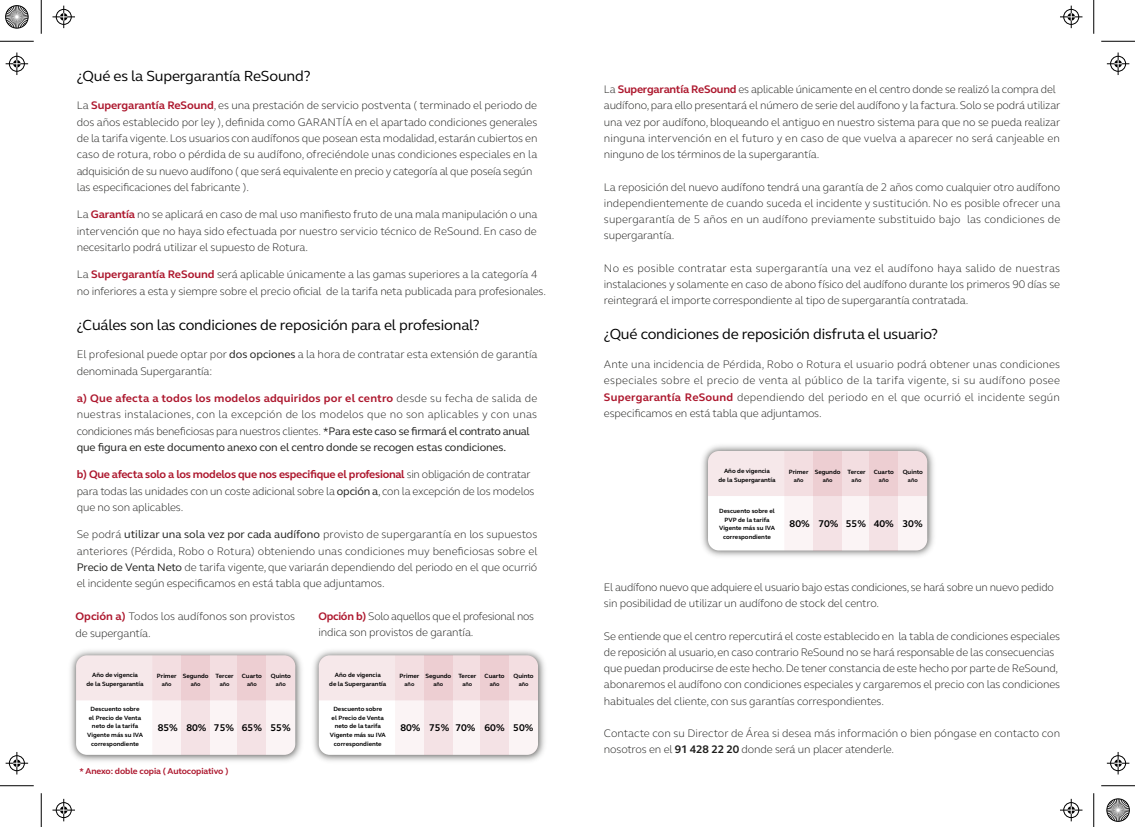
<style>
.page{position:relative;width:1135px;height:827px;background:#fff}
.page>*{position:absolute;margin:0;border:0;box-sizing:border-box;transform-origin:0 0}
.t1{font:15px "GN Elliot";letter-spacing:-.01em;color:#000}
.t2{font:300 11.25px/16.2px "GN Elliot";letter-spacing:-.01em;color:#1d1d1b}
.t3{font:700 10px "GN Elliot";color:#000}
.t4{font:700 8.75px "GN Elliot";letter-spacing:-.01em;color:#ad182e}
.t5{font:700 6.25px/8.8px "GN Elliot";color:#000;text-align:center}
.t6{font:700 5.62px "GN Elliot";color:#000}
.s1{font-weight:700;color:#ad182e}
.s2{font-weight:400}
.s3{font-weight:700}
</style>
<div class="page">
<img style="left:70px;top:650px;width:232px;height:111px">
<svg style="left:76px;top:655px;width:219px;height:100px"></svg>
<div style="left:182px;top:655px;width:28px;height:100px;background:linear-gradient(to right,#f1d9dc,#f1d9dc)"></div>
<div style="left:238px;top:655px;width:28px;height:100px;background:linear-gradient(to right,#f1d9dc,#f1d9dc)"></div>
<img style="left:313px;top:650px;width:232px;height:111px">
<svg style="left:319px;top:655px;width:219px;height:100px"></svg>
<div style="left:424px;top:655px;width:29px;height:100px;background:linear-gradient(to bottom,#eccace,#f6e8ea)"></div>
<div style="left:480px;top:655px;width:29px;height:100px;background:linear-gradient(to bottom,#eccace,#f6e8ea)"></div>
<img style="left:702px;top:445px;width:232px;height:111px">
<svg style="left:708px;top:451px;width:219px;height:99px"></svg>
<div style="left:813px;top:451px;width:29px;height:99px;background:linear-gradient(to bottom,#ebcace,#f6e8eb)"></div>
<div style="left:870px;top:451px;width:28px;height:99px;background:linear-gradient(to right,#f1d9dc,#f1d9dc)"></div>
<hr style="left:0;top:41px;width:34px;height:1px;background:#000">
<hr style="left:1101px;top:41px;width:34px;height:1px;background:#000">
<hr style="left:0;top:785px;width:34px;height:1px;background:#000">
<hr style="left:1101px;top:785px;width:34px;height:1px;background:#000">
<hr style="left:41px;top:0;width:1px;height:34px;background:#000">
<hr style="left:41px;top:793px;width:1px;height:34px;background:#000">
<hr style="left:1093px;top:0;width:1px;height:34px;background:#000">
<hr style="left:1093px;top:793px;width:1px;height:34px;background:#000">
<svg style="left:52px;top:6px;width:23px;height:22px"></svg>
<svg style="left:1060px;top:6px;width:22px;height:22px"></svg>
<svg style="left:52px;top:798px;width:23px;height:23px"></svg>
<svg style="left:1060px;top:798px;width:22px;height:23px"></svg>
<svg style="left:6px;top:52px;width:22px;height:23px"></svg>
<svg style="left:6px;top:752px;width:22px;height:22px"></svg>
<svg style="left:1107px;top:52px;width:22px;height:23px"></svg>
<svg style="left:1107px;top:752px;width:22px;height:22px"></svg>
<svg style="left:5px;top:5px;width:24px;height:24px"></svg>
<svg style="left:1106px;top:798px;width:24px;height:24px"></svg>
<h1 class="t1" style="left:77px;top:66px;width:235px">¿Qué es la Supergarantía ReSound?</h1>
<p class="t2" style="left:77px;top:97px;width:462px">La <span class="s1">Supergarantía ReSound</span>, es una prestación de servicio postventa ( terminado el periodo de dos años establecido por ley ), definida como GARANTÍA en el apartado condiciones generales de la tarifa vigente. Los usuarios con audífonos que posean esta modalidad, estarán cubiertos en caso de rotura, robo o pérdida de su audífono, ofreciéndole unas condiciones especiales en la adquisición de su nuevo audífono ( que será equivalente en precio y categoría al que poseía según las especificaciones del fabricante ).</p>
<p class="t2" style="left:77px;top:206px;width:462px;text-align:justify">La <span class="s1">Garantía</span> no se aplicará en caso de mal uso manifiesto fruto de una mala manipulación o una intervención que no haya sido efectuada por nuestro servicio técnico de ReSound. En caso de necesitarlo podrá utilizar el supuesto de Rotura.</p>
<p class="t2" style="left:77px;top:266px;width:471px">La <span class="s1">Supergarantía ReSound</span> será aplicable únicamente a las gamas superiores a la categoría 4 no inferiores a esta y siempre sobre el precio oficial de la tarifa neta publicada para profesionales.</p>
<h1 class="t1" style="left:77px;top:314px;width:405px">¿Cuáles son las condiciones de reposición para el profesional?</h1>
<p class="t2" style="left:77px;top:346px;width:462px">El profesional puede optar por <span class="s2">dos opciones</span> a la hora de contratar esta extensión de garantía denominada Supergarantía:</p>
<p class="t2" style="left:77px;top:390px;width:462px"><span class="s1">a) Que afecta a todos los modelos adquiridos por el centro</span> desde su fecha de salida de nuestras instalaciones, con la excepción de los modelos que no son aplicables y con unas condiciones más beneficiosas para nuestros clientes. <span class="s2">*Para este caso se firmará el contrato anual que figura en este documento anexo con el centro donde se recogen estas condiciones.</span></p>
<p class="t2" style="left:77px;top:466px;width:459px"><span class="s1">b) Que afecta solo a los modelos que nos especifique el profesional</span> sin obligación de contratar para todas las unidades con un coste adicional sobre la <span class="s2">opción a</span>, con la excepción de los modelos que no son aplicables.</p>
<p class="t2" style="left:77px;top:526px;width:462px;text-align:justify">Se podrá <span class="s2">utilizar una sola vez por cada audífono</span> provisto de supergarantía en los supuestos anteriores (Pérdida, Robo o Rotura) obteniendo unas condiciones muy beneficiosas sobre el <span class="s2">Precio de Venta Neto</span> de tarifa vigente, que variarán dependiendo del periodo en el que ocurrió el incidente según especificamos en está tabla que adjuntamos.</p>
<p class="t2" style="left:76px;top:608px;width:221px"><span class="s1">Opción a)</span> Todos los audífonos son provistos de supergantía.</p>
<p class="t2" style="left:318px;top:608px;width:217px"><span class="s1">Opción b)</span> Solo aquellos que el profesional nos indica son provistos de garantía.</p>
<p class="t5" style="left:87px;top:670px;width:59px">Año de vigencia<br>de la Supergarantía</p>
<p class="t5" style="left:157px;top:672px;width:21px">Primer</p>
<p class="t5" style="left:329px;top:670px;width:59px">Año de vigencia<br>de la Supergarantía</p>
<p class="t5" style="left:400px;top:672px;width:21px">Primer</p>
<p class="t5" style="left:271px;top:672px;width:22px">Quinto</p>
<p class="t6" style="left:276px;top:680px;width:11px">año</p>
<p class="t5" style="left:513px;top:672px;width:22px">Quinto</p>
<p class="t6" style="left:519px;top:680px;width:11px">año</p>
<p class="t5" style="left:183px;top:672px;width:27px">Segundo</p>
<p class="t6" style="left:191px;top:680px;width:11px">año</p>
<p class="t5" style="left:425px;top:672px;width:27px">Segundo</p>
<p class="t6" style="left:433px;top:680px;width:11px">año</p>
<p class="t5" style="left:242px;top:672px;width:22px">Cuarto</p>
<p class="t6" style="left:247px;top:680px;width:11px">año</p>
<p class="t5" style="left:485px;top:672px;width:22px">Cuarto</p>
<p class="t6" style="left:490px;top:680px;width:11px">año</p>
<p class="t5" style="left:216px;top:672px;width:20px">Tercer</p>
<p class="t6" style="left:220px;top:680px;width:11px">año</p>
<p class="t5" style="left:458px;top:672px;width:20px">Tercer</p>
<p class="t6" style="left:462px;top:680px;width:11px">año</p>
<p class="t6" style="left:162px;top:680px;width:11px">año</p>
<p class="t3" style="left:158px;top:721px;width:135px">85% 80% 75% 65% 55%</p>
<p class="t6" style="left:404px;top:680px;width:11px">año</p>
<p class="t3" style="left:400px;top:721px;width:134px">80% 75% 70% 60% 50%</p>
<p class="t5" style="left:87px;top:704px;width:57px">Descuento sobre<br>el Precio de Venta neto de la tarifa<br>Vigente más su IVA correspondiente</p>
<p class="t5" style="left:330px;top:704px;width:57px">Descuento sobre<br>el Precio de Venta neto de la tarifa<br>Vigente más su IVA correspondiente</p>
<p class="t4" style="left:80px;top:764px;width:150px">* Anexo: doble copia ( Autocopiativo )</p>
<p class="t2" style="left:604px;top:81px;width:458px">La <span class="s1">Supergarantía ReSound</span> es aplicable únicamente en el centro donde se realizó la compra del audífono, para ello presentará el número de serie del audífono y la factura. Solo se podrá utilizar una vez por audífono, bloqueando el antiguo en nuestro sistema para que no se pueda realizar ninguna intervención en el futuro y en caso de que vuelva a aparecer no será canjeable en ninguno de los términos de la supergarantía.</p>
<p class="t2" style="left:604px;top:178px;width:458px;text-align:justify">La reposición del nuevo audífono tendrá una garantía de 2 años como cualquier otro audífono independientemente de cuando suceda el incidente y sustitución. No es posible ofrecer una supergarantía de 5 años en un audífono previamente substituido bajo las condiciones de supergarantía.</p>
<p class="t2" style="left:604px;top:259px;width:458px;text-align:justify">No es posible contratar esta supergarantía una vez el audífono haya salido de nuestras instalaciones y solamente en caso de abono físico del audífono durante los primeros 90 días se reintegrará el importe correspondiente al tipo de supergarantía contratada.</p>
<h1 class="t1" style="left:604px;top:324px;width:336px">¿Qué condiciones de reposición disfruta el usuario?</h1>
<p class="t2" style="left:604px;top:356px;width:458px;text-align:justify">Ante una incidencia de Pérdida, Robo o Rotura el usuario podrá obtener unas condiciones especiales sobre el precio de venta al público de la tarifa vigente, si su audífono posee <span class="s1">Supergarantía ReSound</span> dependiendo del periodo en el que ocurrió el incidente según especificamos en está tabla que adjuntamos.</p>
<p class="t5" style="left:718px;top:466px;width:59px">Año de vigencia<br>de la Supergarantía</p>
<p class="t5" style="left:789px;top:467px;width:21px">Primer</p>
<p class="t5" style="left:903px;top:467px;width:22px">Quinto</p>
<p class="t6" style="left:908px;top:476px;width:11px">año</p>
<p class="t5" style="left:815px;top:467px;width:27px">Segundo</p>
<p class="t6" style="left:823px;top:476px;width:11px">año</p>
<p class="t5" style="left:874px;top:467px;width:22px">Cuarto</p>
<p class="t6" style="left:879px;top:476px;width:11px">año</p>
<p class="t5" style="left:847px;top:467px;width:20px">Tercer</p>
<p class="t6" style="left:852px;top:476px;width:11px">año</p>
<p class="t6" style="left:794px;top:476px;width:11px">año</p>
<p class="t3" style="left:790px;top:516px;width:135px">80% 70% 55% 40% 30%</p>
<p class="t5" style="left:719px;top:506px;width:57px">Descuento sobre el<br>PVP de la tarifa<br>Vigente más su IVA correspondiente</p>
<p class="t2" style="left:604px;top:578px;width:451px">El audífono nuevo que adquiere el usuario bajo estas condiciones, se hará sobre un nuevo pedido sin posibilidad de utilizar un audífono de stock del centro.</p>
<p class="t2" style="left:604px;top:627px;width:458px">Se entiende que el centro repercutirá el coste establecido en la tabla de condiciones especiales de reposición al usuario, en caso contrario ReSound no se hará responsable de las consecuencias que puedan producirse de este hecho. De tener constancia de este hecho por parte de ReSound, abonaremos el audífono con condiciones especiales y cargaremos el precio con las condiciones habituales del cliente, con sus garantías correspondientes.</p>
<p class="t2" style="left:604px;top:725px;width:458px">Contacte con su Director de Área si desea más información o bien póngase en contacto con nosotros en el <span class="s3">91 428 22 20</span> donde será un placer atenderle.</p>
</div>
